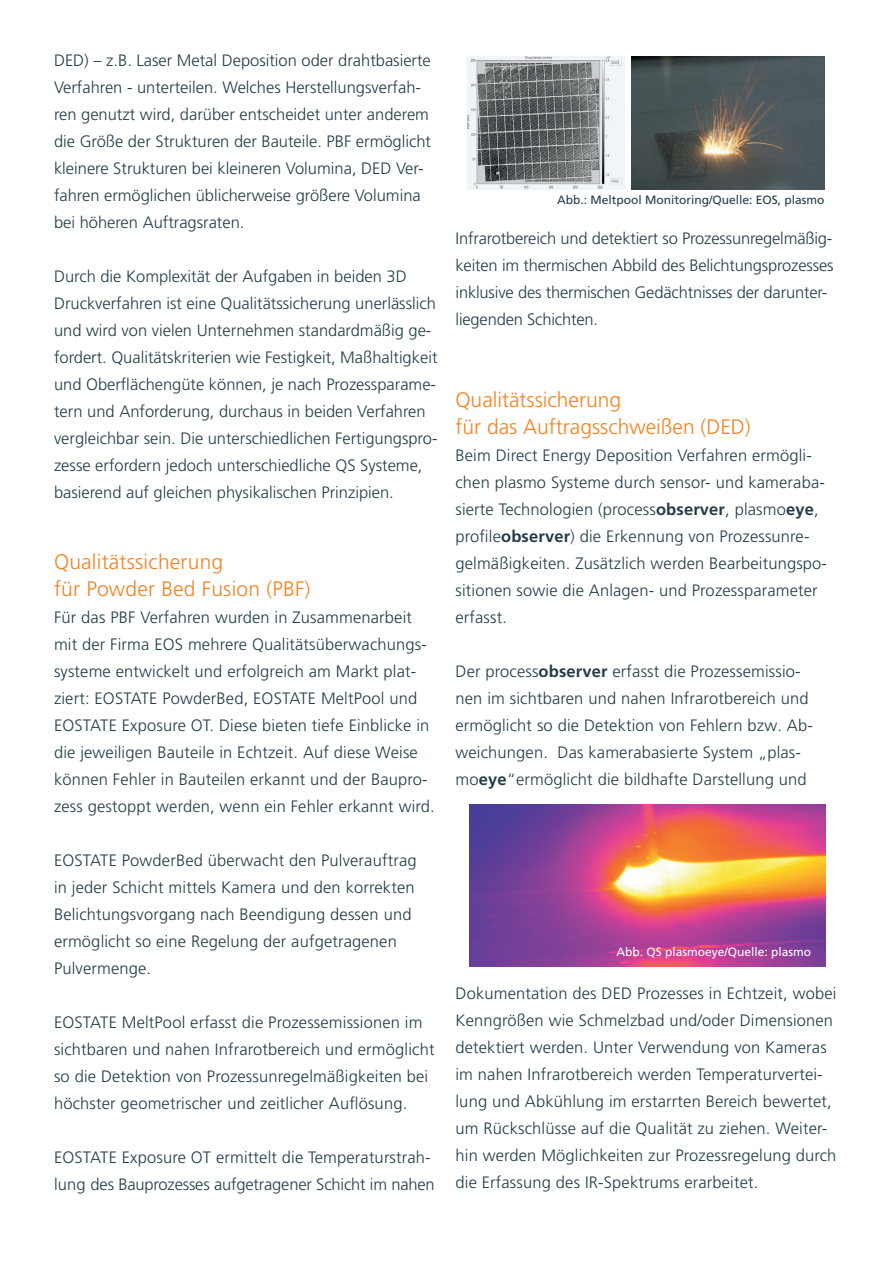
<style>
.page{position:relative;width:893px;height:1263px;background:#fff}
.page>*{position:absolute;margin:0;border:0;box-sizing:border-box;transform-origin:0 0}
.t1{font:300 21px/27px "Frutiger LT Pro";color:#f58220}
.t2{font:300 16.5px/27px "Frutiger LT Pro";letter-spacing:.01em;color:#233c48}
.t3{font:300 16.5px/27px "Frutiger LT Pro";letter-spacing:-.01em;color:#233c48}
.t4{font:12px "Frutiger LT Pro";color:#233c48}
.t5{font:12px "Frutiger LT Pro";color:#fff}
.s1{font-weight:700}
</style>
<div class="page">
<img style="left:469px;top:804px;width:356px;height:163px">
<img style="left:632px;top:56px;width:193px;height:133px">
<img style="left:468px;top:56px;width:156px;height:133px">
<p class="t2" style="left:54px;top:47px;width:379px">DED) – z.B. Laser Metal Deposition oder drahtbasierte Verfahren - unterteilen. Welches Herstellungsverfah&shy;ren genutzt wird, darüber entscheidet unter anderem die Größe der Strukturen der Bauteile. PBF ermöglicht kleinere Strukturen bei kleineren Volumina, DED Ver&shy;fahren ermöglichen üblicherweise größere Volumina bei höheren Auftragsraten.</p>
<p class="t2" style="left:54px;top:263px;width:385px">Durch die Komplexität der Aufgaben in beiden 3D Druckverfahren ist eine Qualitätssicherung unerlässlich und wird von vielen Unternehmen standardmäßig ge&shy;fordert. Qualitätskriterien wie Festigkeit, Maßhaltigkeit und Oberflächengüte können, je nach Prozessparame&shy;tern und Anforderung, durchaus in beiden Verfahren vergleichbar sein. Die unterschiedlichen Fertigungspro&shy;zesse erfordern jedoch unterschiedliche QS Systeme, basierend auf gleichen physikalischen Prinzipien.</p>
<p class="t1" style="left:54px;top:548px;width:258px">Qualitätssicherung<br>für Powder Bed Fusion (PBF)</p>
<p class="t2" style="left:54px;top:603px;width:382px">Für das PBF Verfahren wurden in Zusammenarbeit mit der Firma EOS mehrere Qualitätsüberwachungs&shy;systeme entwickelt und erfolgreich am Markt plat&shy;ziert: EOSTATE PowderBed, EOSTATE MeltPool und EOSTATE Exposure OT. Diese bieten tiefe Einblicke in die jeweiligen Bauteile in Echtzeit. Auf diese Weise können Fehler in Bauteilen erkannt und der Baupro&shy;zess gestoppt werden, wenn ein Fehler erkannt wird.</p>
<p class="t2" style="left:54px;top:846px;width:364px">EOSTATE PowderBed überwacht den Pulverauftrag in jeder Schicht mittels Kamera und den korrekten Belichtungsvorgang nach Beendigung dessen und ermöglicht so eine Regelung der aufgetragenen Pulvermenge.</p>
<p class="t2" style="left:54px;top:1008px;width:382px">EOSTATE MeltPool erfasst die Prozessemissionen im sichtbaren und nahen Infrarotbereich und ermöglicht so die Detektion von Prozessunregelmäßigkeiten bei höchster geometrischer und zeitlicher Auflösung.</p>
<p class="t3" style="left:54px;top:1143px;width:382px">EOSTATE Exposure OT ermittelt die Temperaturstrah&shy;lung des Bauprozesses aufgetragener Schicht im nahen</p>
<p class="t4" style="left:557px;top:193px;width:269px">Abb.: Meltpool Monitoring/Quelle: EOS, plasmo</p>
<p class="t3" style="left:455px;top:225px;width:380px">Infrarotbereich und detektiert so Prozessunregelmäßig&shy;keiten im thermischen Abbild des Belichtungsprozesses inklusive des thermischen Gedächtnisses der darunter&shy;liegenden Schichten.</p>
<p class="t1" style="left:455px;top:386px;width:297px">Qualitätssicherung<br>für das Auftragsschweißen (DED)</p>
<p class="t2" style="left:455px;top:441px;width:373px">Beim Direct Energy Deposition Verfahren ermögli&shy;chen plasmo Systeme durch sensor- und kameraba&shy;sierte Technologien (process<span class="s1">observer</span>, plasmo<span class="s1">eye</span>, profile<span class="s1">observer</span>) die Erkennung von Prozessunre&shy;gelmäßigkeiten. Zusätzlich werden Bearbeitungspo&shy;sitionen sowie die Anlagen- und Prozessparameter erfasst.</p>
<p class="t2" style="left:455px;top:657px;width:359px">Der process<span class="s1">observer</span> erfasst die Prozessemissio&shy;nen im sichtbaren und nahen Infrarotbereich und ermöglicht so die Detektion von Fehlern bzw. Ab&shy;weichungen. Das kamerabasierte System „plas&shy;mo<span class="s1">eye</span>“ermöglicht die bildhafte Darstellung und</p>
<p class="t5" style="left:616px;top:945px;width:196px">Abb. QS plasmoeye/Quelle: plasmo</p>
<p class="t2" style="left:455px;top:980px;width:382px">Dokumentation des DED Prozesses in Echtzeit, wobei Kenngrößen wie Schmelzbad und/oder Dimensionen detektiert werden. Unter Verwendung von Kameras im nahen Infrarotbereich werden Temperaturvertei&shy;lung und Abkühlung im erstarrten Bereich bewertet, um Rückschlüsse auf die Qualität zu ziehen. Weiter&shy;hin werden Möglichkeiten zur Prozessregelung durch die Erfassung des IR-Spektrums erarbeitet.</p>
</div>
